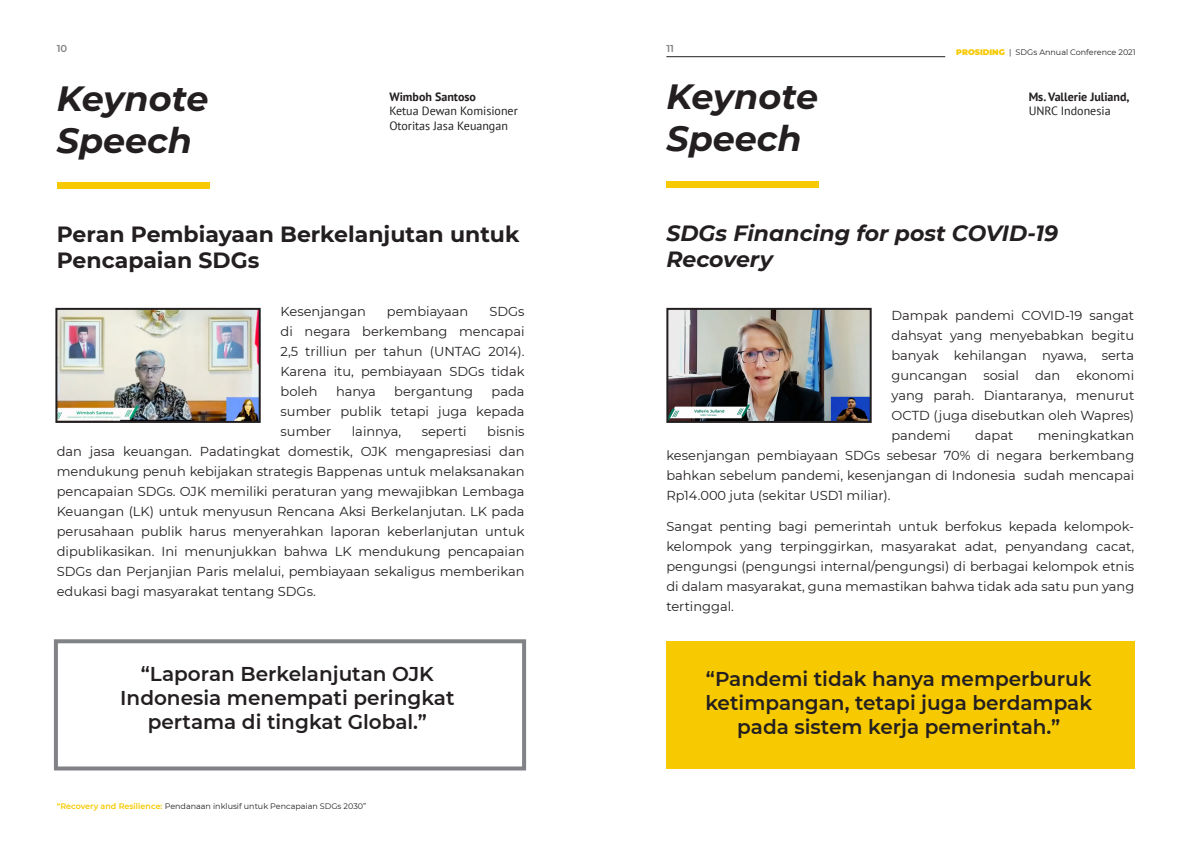
<style>
.page{position:relative;width:1191px;height:842px;background:#fff}
.page>*{position:absolute;margin:0;border:0;box-sizing:border-box;transform-origin:0 0}
.t1{font:italic 700 35px/42px "Montserrat";color:#231f20}
.t2{font:700 22px/26.4px "Montserrat";color:#231f20}
.t3{font:italic 700 22px/26.4px "Montserrat";color:#231f20}
.t4{font:600 20px/24px "Montserrat";color:#231f20;text-align:center}
.t5{font:13px/20px "Montserrat";color:#231f20;text-align:justify}
.t6{font:12px "PT Sans";color:#231f20}
.t7{font:700 12px "PT Sans";color:#231f20}
.t8{font:600 10px "Montserrat";color:#808285}
.t9{font:8px "Montserrat";color:#231f20}
.s1{font-weight:900;color:#f7c900}
.s2{font-weight:600;color:#f7c900}
</style>
<div class="page">
<div style="left:666px;top:641px;width:468px;height:127px;background:#f7c900"></div>
<div style="left:57px;top:183px;width:152px;height:6px;background:#f7c900"></div>
<div style="left:666px;top:182px;width:153px;height:6px;background:#f7c900"></div>
<img style="left:58px;top:311px;width:200px;height:109px">
<div style="left:55px;top:308px;width:206px;height:115px;border:2px solid #231f20"></div>
<img style="left:669px;top:311px;width:199px;height:109px">
<div style="left:666px;top:308px;width:205px;height:115px;border:2px solid #231f20"></div>
<div style="left:54px;top:639px;width:472px;height:131px;border:4px solid #808285"></div>
<hr style="left:666px;top:56px;width:279px;height:1px;background:#231f20">
<p class="t8" style="left:57px;top:41px;width:12px">10</p>
<p class="t8" style="left:666px;top:41px;width:9px">11</p>
<p class="t1" style="left:57px;top:75px;width:153px">Keynote<br>Speech</p>
<p class="t7" style="left:389px;top:89px;width:88px">Wimboh Santoso</p>
<p class="t6" style="left:389px;top:104px;width:130px">Ketua Dewan Komisioner</p>
<p class="t6" style="left:389px;top:118px;width:120px">Otoritas Jasa Keuangan</p>
<p class="t1" style="left:666px;top:74px;width:153px">Keynote<br>Speech</p>
<p class="t9" style="left:956px;top:47px;width:181px"><span class="s1">PROSIDING</span> | SDGs Annual Conference 2021</p>
<p class="t7" style="left:1028px;top:89px;width:102px">Ms. Vallerie Juliand,</p>
<p class="t6" style="left:1028px;top:103px;width:83px">UNRC Indonesia</p>
<p class="t2" style="left:57px;top:219px;width:464px">Peran Pembiayaan Berkelanjutan untuk<br>Pencapaian SDGs</p>
<p class="t5" style="left:280px;top:301px;width:87px">Kesenjangan</p>
<p class="t5" style="left:387px;top:301px;width:83px">pembiayaan</p>
<p class="t5" style="left:280px;top:301px;width:245px;text-indent:209px">SDGs di negara berkembang mencapai 2,5 trilliun per tahun (UNTAG 2014).<br>Karena itu, pembiayaan SDGs tidak boleh</p>
<p class="t5" style="left:280px;top:381px;width:245px;text-indent:211px">pada sumber publik tetapi juga kepada sumber</p>
<p class="t5" style="left:336px;top:381px;width:41px">hanya</p>
<p class="t5" style="left:394px;top:381px;width:80px">bergantung</p>
<p class="t5" style="left:57px;top:421px;width:469px;text-indent:430px">bisnis dan jasa keuangan. Padatingkat domestik, OJK mengapresiasi dan mendukung penuh kebijakan strategis Bappenas untuk melaksanakan pencapaian SDGs. OJK memiliki peraturan yang mewajibkan Lembaga Keuangan (LK) untuk menyusun Rencana Aksi Berkelanjutan. LK pada perusahaan publik harus menyerahkan laporan keberlanjutan untuk dipublikasikan. Ini menunjukkan bahwa LK mendukung pencapaian SDGs dan Perjanjian Paris melalui, pembiayaan sekaligus memberikan edukasi bagi masyarakat tentang SDGs.</p>
<p class="t5" style="left:352px;top:421px;width:51px">lainnya,</p>
<p class="t5" style="left:422px;top:421px;width:47px">seperti</p>
<p class="t4" style="left:120px;top:660px;width:336px">“Laporan Berkelanjutan OJK<br>Indonesia menempati peringkat pertama di tingkat Global.”</p>
<p class="t9" style="left:57px;top:801px;width:311px"><span class="s2">“Recovery and Resilience:</span> Pendanaan inklusif untuk Pencapaian SDGs 2030”</p>
<p class="t3" style="left:666px;top:219px;width:393px">SDGs Financing for post COVID-19<br>Recovery</p>
<p class="t5" style="left:891px;top:305px;width:244px">Dampak pandemi COVID-19 sangat dahsyat yang menyebabkan begitu banyak kehilangan nyawa, serta guncangan sosial dan ekonomi yang parah. Diantaranya, menurut OCTD (juga disebutkan oleh Wapres) pandemi</p>
<p class="t5" style="left:666px;top:425px;width:469px;text-indent:371px">meningkatkan kesenjangan pembiayaan SDGs sebesar 70% di negara berkembang bahkan sebelum pandemi, kesenjangan di Indonesia sudah mencapai Rp14.000 juta (sekitar USD1 miliar).</p>
<p class="t5" style="left:666px;top:516px;width:469px">Sangat penting bagi pemerintah untuk berfokus kepada kelompok&shy;kelompok yang terpinggirkan, masyarakat adat, penyandang cacat, pengungsi (pengungsi internal/pengungsi) di berbagai kelompok etnis di dalam masyarakat, guna memastikan bahwa tidak ada satu pun yang tertinggal.</p>
<p class="t5" style="left:975px;top:425px;width:40px">dapat</p>
<p class="t4" style="left:705px;top:665px;width:388px">“Pandemi tidak hanya memperburuk ketimpangan, tetapi juga berdampak pada sistem kerja pemerintah.”</p>
</div>
